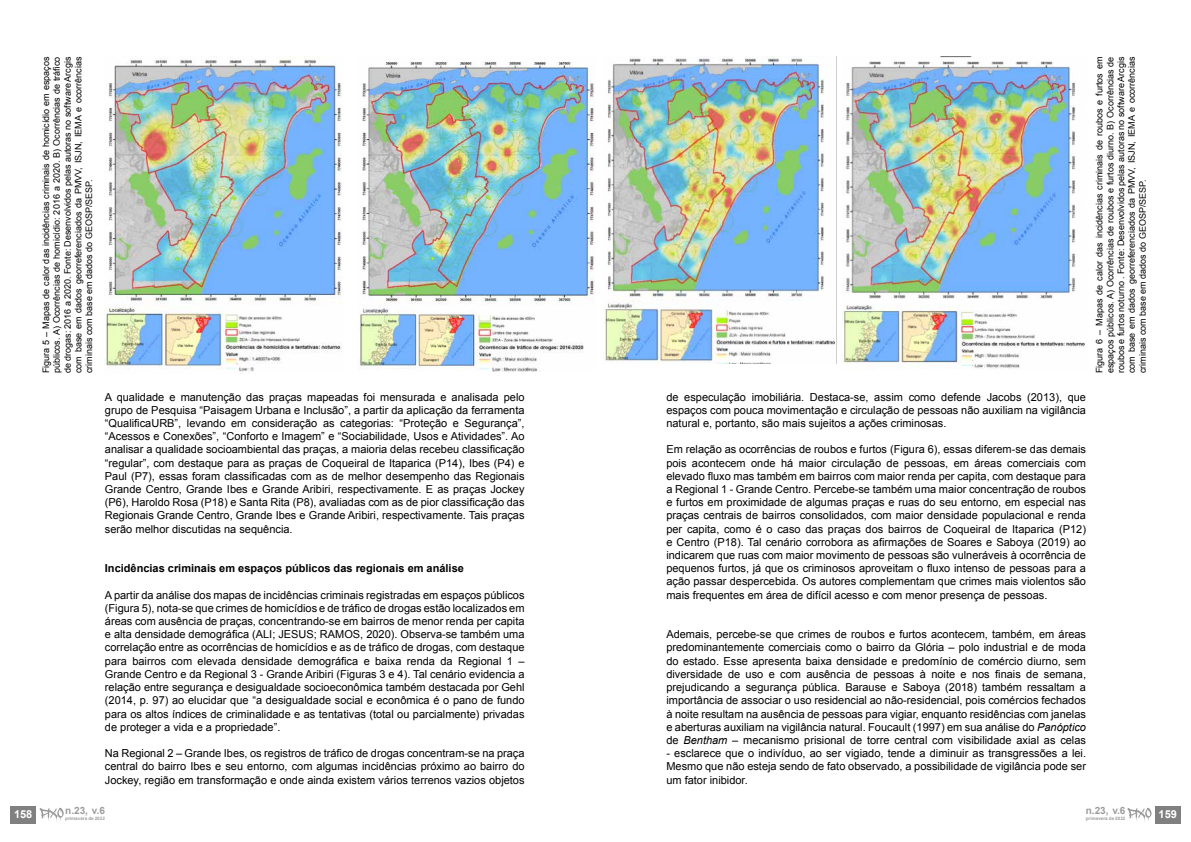
<style>
.page{position:relative;width:1191px;height:842px;background:#fff}
.page>*{position:absolute;margin:0;border:0;box-sizing:border-box;transform-origin:0 0}
.t1{font:11px/13.2px "Arial";color:#000;text-align:justify}
.t2{font:700 11px "Arial";color:#000}
.t3{font:700 11px "Arial";color:#fff}
.t4{font:700 10px "Arial";color:#9d9d9c}
.t5{font:9px/10.8px "Arial";color:#000;text-align:justify}
.t6{font:700 4.6px "Arial";color:#9d9d9c}
.s1{font-style:italic}
</style>
<div class="page">
<img style="left:105px;top:57px;width:237px;height:315px">
<img style="left:360px;top:61px;width:235px;height:310px">
<img style="left:605px;top:57px;width:230px;height:307px">
<img style="left:842px;top:57px;width:243px;height:312px">
<div style="left:1155px;top:806px;width:25px;height:17px;background:#808080"></div>
<svg style="left:1127px;top:808px;width:24px;height:13px"></svg>
<div style="left:11px;top:806px;width:25px;height:17px;background:#808080"></div>
<svg style="left:40px;top:808px;width:24px;height:13px"></svg>
<p class="t3" style="left:14px;top:807px;width:20px">158</p>
<p class="t5" style="left:41px;top:373px;width:318px;rotate:-90deg">Figura 5 – Mapas de calor das incidências criminais de homicídio em espaços públicos. A) Ocorrências de homicídio: 2016 a 2020. B) Ocorrências de tráfico de drogas: 2016 a 2020. Fonte: Desenvolvidos pelas autoras no software Arcgis com base em dados georreferenciados da PMVV, ISJN, IEMA e ocorrências criminais com base em dados do GEOSP/SESP.</p>
<p class="t5" style="left:1094px;top:373px;width:318px;rotate:-90deg">Figura 6 – Mapas de calor das incidências criminais de roubos e furtos em espaços públicos. A) Ocorrências de roubos e furtos diurno. B) Ocorrências de roubos e furtos noturno . Fonte: Desenvolvidos pelas autoras no software Arcgis com base em dados georreferenciados da PMVV, ISJN, IEMA e ocorrências criminais com base em dados do GEOSP/SESP.</p>
<p class="t1" style="left:105px;top:390px;width:421px">A qualidade e manutenção das praças mapeadas foi mensurada e analisada pelo grupo de Pesquisa “Paisagem Urbana e Inclusão”, a partir da aplicação da ferramenta “QualificaURB”, levando em consideração as categorias: “Proteção e Segurança”, “Acessos e Conexões”, “Conforto e Imagem” e “Sociabilidade, Usos e Atividades”. Ao analisar a qualidade socioambiental das praças, a maioria delas recebeu classificação “regular”, com destaque para as praças de Coqueiral de Itaparica (P14), Ibes (P4) e Paul (P7), essas foram classificadas com as de melhor desempenho das Regionais Grande Centro, Grande Ibes e Grande Aribiri, respectivamente. E as praças Jockey (P6), Haroldo Rosa (P18) e Santa Rita (P8), avaliadas com as de pior classificação das Regionais Grande Centro, Grande Ibes e Grande Aribiri, respectivamente. Tais praças serão melhor discutidas na sequência.</p>
<p class="t2" style="left:105px;top:561px;width:360px">Incidências criminais em espaços públicos das regionais em análise</p>
<p class="t1" style="left:105px;top:588px;width:421px">A partir da análise dos mapas de incidências criminais registradas em espaços públicos (Figura 5), nota-se que crimes de homicídios e de tráfico de drogas estão localizados em áreas com ausência de praças, concentrando-se em bairros de menor renda per capita e alta densidade demográfica (ALI; JESUS; RAMOS, 2020). Observa-se também uma correlação entre as ocorrências de homicídios e as de tráfico de drogas, com destaque para bairros com elevada densidade demográfica e baixa renda da Regional 1 – Grande Centro e da Regional 3 - Grande Aribiri (Figuras 3 e 4). Tal cenário evidencia a relação entre segurança e desigualdade socioeconômica também destacada por Gehl (2014, p. 97) ao elucidar que “a desigualdade social e econômica é o pano de fundo para os altos índices de criminalidade e as tentativas (total ou parcialmente) privadas de proteger a vida e a propriedade”.</p>
<p class="t1" style="left:105px;top:747px;width:421px">Na Regional 2 – Grande Ibes, os registros de tráfico de drogas concentram-se na praça central do bairro Ibes e seu entorno, com algumas incidências próximo ao bairro do Jockey, região em transformação e onde ainda existem vários terrenos vazios objetos</p>
<p class="t4" style="left:65px;top:804px;width:41px">n.23, v.6</p>
<p class="t6" style="left:65px;top:815px;width:41px">primavera de 2022</p>
<p class="t1" style="left:666px;top:390px;width:421px">de especulação imobiliária. Destaca-se, assim como defende Jacobs (2013), que espaços com pouca movimentação e circulação de pessoas não auxiliam na vigilância natural e, portanto, são mais sujeitos a ações criminosas.</p>
<p class="t1" style="left:666px;top:443px;width:421px">Em relação as ocorrências de roubos e furtos (Figura 6), essas diferem-se das demais pois acontecem onde há maior circulação de pessoas, em áreas comerciais com elevado fluxo mas também em bairros com maior renda per capita, com destaque para a Regional 1 - Grande Centro. Percebe-se também uma maior concentração de roubos e furtos em proximidade de algumas praças e ruas do seu entorno, em especial nas praças centrais de bairros consolidados, com maior densidade populacional e renda per capita, como é o caso das praças dos bairros de Coqueiral de Itaparica (P12) e Centro (P18). Tal cenário corrobora as afirmações de Soares e Saboya (2019) ao indicarem que ruas com maior movimento de pessoas são vulneráveis à ocorrência de pequenos furtos, já que os criminosos aproveitam o fluxo intenso de pessoas para a ação passar despercebida. Os autores complementam que crimes mais violentos são mais frequentes em área de difícil acesso e com menor presença de pessoas.</p>
<p class="t1" style="left:666px;top:628px;width:421px">Ademais, percebe-se que crimes de roubos e furtos acontecem, também, em áreas predominantemente comerciais como o bairro da Glória – polo industrial e de moda do estado. Esse apresenta baixa densidade e predomínio de comércio diurno, sem diversidade de uso e com ausência de pessoas à noite e nos finais de semana, prejudicando a segurança pública. Barause e Saboya (2018) também ressaltam a importância de associar o uso residencial ao não-residencial, pois comércios fechados à noite resultam na ausência de pessoas para vigiar, enquanto residências com janelas e aberturas auxiliam na vigilância natural. Foucault (1997) em sua análise do <span class="s1">Panóptico </span>de <span class="s1">Bentham</span> – mecanismo prisional de torre central com visibilidade axial as celas</p>
<p class="t1" style="left:666px;top:747px;width:421px">- esclarece que o indivíduo, ao ser vigiado, tende a diminuir as transgressões a lei.<br>Mesmo que não esteja sendo de fato observado, a possibilidade de vigilância pode ser um fator inibidor.</p>
<p class="t4" style="left:1085px;top:804px;width:41px">n.23, v.6</p>
<p class="t6" style="left:1085px;top:815px;width:41px">primavera de 2022</p>
<p class="t3" style="left:1158px;top:807px;width:20px">159</p>
</div>
